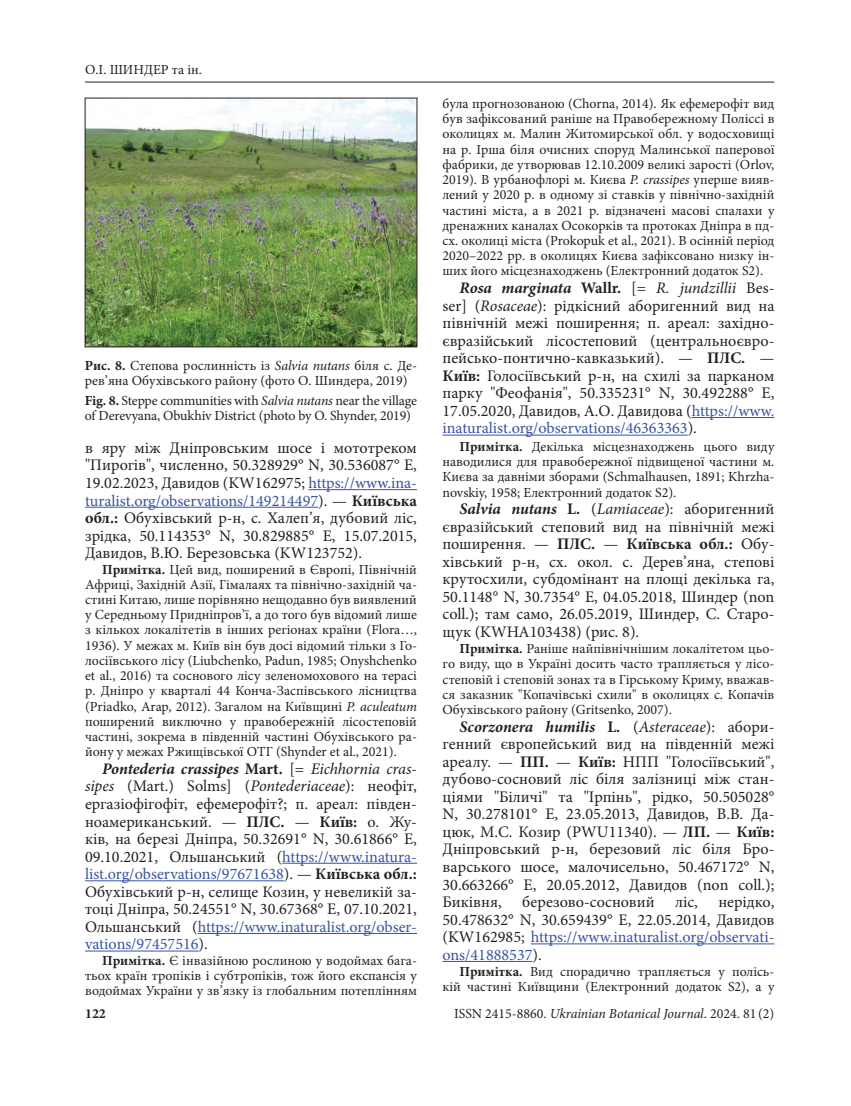
<style>
.page{position:relative;width:851px;height:1106px;background:#fff}
.page>*{position:absolute;margin:0;border:0;box-sizing:border-box;transform-origin:0 0}
.t1{font:16.2px/17.5px "Minion Pro";color:#231f20;text-align:justify}
.t2{font:13.8px/15.1px "Minion Pro";color:#231f20;text-align:justify}
.t3{font:700 13.8px "Minion Pro";color:#231f20}
.s1{font-weight:700}
.s2{font-style:italic}
.s3{color:#3853a3}
.s4{font-weight:700;font-style:italic}
</style>
<div class="page">
<hr style="left:85px;top:82px;width:689px;height:1px;background:#231f20">
<hr style="left:308px;top:489px;width:109px;height:1px;background:#3853a3">
<hr style="left:85px;top:507px;width:233px;height:1px;background:#3853a3">
<hr style="left:282px;top:862px;width:135px;height:1px;background:#3853a3">
<hr style="left:85px;top:880px;width:199px;height:1px;background:#3853a3">
<hr style="left:198px;top:933px;width:219px;height:1px;background:#3853a3">
<hr style="left:85px;top:950px;width:113px;height:1px;background:#3853a3">
<hr style="left:691px;top:417px;width:83px;height:1px;background:#3853a3">
<hr style="left:442px;top:435px;width:245px;height:1px;background:#3853a3">
<hr style="left:530px;top:943px;width:244px;height:1px;background:#3853a3">
<hr style="left:442px;top:961px;width:90px;height:1px;background:#3853a3">
<img style="left:87px;top:100px;width:328px;height:245px">
<div style="left:85px;top:98px;width:332px;height:249px;border:1px solid #231f20"></div>
<p class="t2" style="left:85px;top:62px;width:118px">О.І. ШИНДЕР та ін.</p>
<p class="t2" style="left:85px;top:358px;width:333px"><span class="s1">Рис. 8.</span> Степова рослинність із <span class="s2">Salvia nutans</span> біля с. Де&shy;рев’яна Обухівського району (фото О. Шиндера, 2019)</p>
<p class="t2" style="left:85px;top:393px;width:333px"><span class="s1">Fig. 8.</span> Steppe communities with <span class="s2">Salvia nutans</span> near the village of Derevyana, Obukhiv District (photo by O. Shynder, 2019)</p>
<p class="t1" style="left:85px;top:439px;width:333px">в яру між Дніпровським шосе і мототреком "Пирогів", численно, 50.328929° N, 30.536087° E, 19.02.2023, Давидов (KW162975; <span class="s3">https://www.ina&shy;turalist.org/observations/149214497</span>). — <span class="s1">Київська обл.:</span> Обухівський р-н, с. Халеп’я, дубовий ліс, зрідка, 50.114353° N, 30.829885° E, 15.07.2015, Давидов, В.Ю. Березовська (KW123752).</p>
<p class="t2" style="left:85px;top:561px;width:333px;text-indent:17px"><span class="s1">Примітка.</span> Цей вид, поширений в Європі, Північній Африці, Західній Азії, Гімалаях та північно-західній ча&shy;стині Китаю, лише порівняно нещодавно був виявлений у Середньому Придніпров’ї, а до того був відомий лише з кількох локалітетів в інших регіонах країни (Flora…, 1936). У межах м. Київ він був досі відомий тільки з Го&shy;лосіївського лісу (Liubchenko, Padun, 1985; Onyshchenko et al., 2016) та соснового лісу зеленомохового на терасі р. Дніпро у кварталі 44 Конча-Заспівського лісництва (Priadko, Arap, 2012). Загалом на Київщині <span class="s2">P. aculeatum </span>поширений виключно у правобережній лісостеповій частині, зокрема в південній частині Обухівського ра&shy;йону у межах Ржищівської ОТГ (Shynder et al., 2021).</p>
<p class="t1" style="left:85px;top:760px;width:333px;text-indent:17px"><span class="s4">Pontederia crassipes</span> <span class="s1">Mart.</span> [= <span class="s2">Eichhornia cras&shy;sipes</span> (Mart.) Solms] (<span class="s2">Pontederiaceae</span>): неофіт, ергазіофігофіт, ефемерофіт?; п. ареал: півден&shy;ноамериканський. — <span class="s1">ПЛС.</span> — <span class="s1">Київ:</span> о. Жу&shy;ків, на березі Дніпра, 50.32691° N, 30.61866° E, 09.10.2021, Ольшанський (<span class="s3">https://www.inatura&shy;list.org/observations/97671638</span>). — <span class="s1">Київська обл.:<br></span>Обухівський р-н, селище Козин, у невеликій за&shy;тоці Дніпра, 50.24551° N, 30.67368° E, 07.10.2021, Ольшанський (<span class="s3">https://www.inaturalist.org/obser&shy;vations/97457516</span>).</p>
<p class="t2" style="left:85px;top:952px;width:333px;text-indent:17px"><span class="s1">Примітка.</span> Є інвазійною рослиною у водоймах бага&shy;тьох країн тропіків і субтропіків, тож його експансія у водоймах України у зв’язку із глобальним потеплінням</p>
<p class="t2" style="left:442px;top:96px;width:333px">була прогнозованою (Chorna, 2014). Як ефемерофіт вид був зафіксований раніше на Правобережному Поліссі в околицях м. Малин Житомирської обл. у водосховищі на р. Ірша біля очисних споруд Малинської паперової фабрики, де утворював 12.10.2009 великі зарості (Orlov, 2019). В урбанофлорі м. Києва <span class="s2">P. crassipes</span> уперше вияв&shy;лений у 2020 р. в одному зі ставків у північно-західній частині міста, а в 2021 р. відзначені масові спалахи у дренажних каналах Осокорків та протоках Дніпра в пд&shy;сх. околиці міста (Prokopuk et al., 2021). В осінній період 2020–2022 рр. в околицях Києва зафіксовано низку ін&shy;ших його місцезнаходжень (Електронний додаток S2).</p>
<p class="t1" style="left:442px;top:279px;width:333px;text-indent:17px"><span class="s4">Rosa marginata</span> <span class="s1">Wallr.</span> [= <span class="s2">R. jundzillii</span> Bes&shy;ser] (<span class="s2">Rosaceae</span>): рідкісний аборигенний вид на північній межі поширення; п. ареал: західно&shy;євразійський лісостеповий (центральноєвро&shy;пейсько-понтично-кавказький). — <span class="s1">ПЛС.</span> — <span class="s1">Київ:</span> Голосіївський р-н, на схилі за парканом парку "Феофанія", 50.335231° N, 30.492288° E, 17.05.2020, Давидов, А.О. Давидова (<span class="s3">https://www. inaturalist.org/observations/46363363</span>).</p>
<p class="t2" style="left:442px;top:439px;width:333px;text-indent:17px"><span class="s1">Примітка.</span> Декілька місцезнаходжень цього виду наводилися для правобережної підвищеної частини м.<br>Києва за давніми зборами (Schmalhausen, 1891; Khrzha&shy;novskiy, 1958; Електронний додаток S2).</p>
<p class="t1" style="left:442px;top:500px;width:333px;text-indent:17px"><span class="s4">Salvia nutans</span> <span class="s1">L.</span> (<span class="s2">Lamiaceae</span>): аборигенний євразійський степовий вид на північній межі поширення. — <span class="s1">ПЛС.</span> — <span class="s1">Київська обл.:</span> Обу&shy;хівський р-н, сх. окол. с. Дерев’яна, степові крутосхили, субдомінант на площі декілька га, 50.1148° N, 30.7354° E, 04.05.2018, Шиндер (non coll.); там само, 26.05.2019, Шиндер, С. Старо&shy;щук (KWHA103438) (рис. 8).</p>
<p class="t2" style="left:442px;top:641px;width:333px;text-indent:17px"><span class="s1">Примітка.</span> Раніше найпівнічнішим локалітетом цьо&shy;го виду, що в Україні досить часто трапляється у лісо&shy;степовій і степовій зонах та в Гірському Криму, вважав&shy;ся заказник "Копачівські схили" в околицях с. Копачів Обухівського району (Gritsenko, 2007).</p>
<p class="t1" style="left:442px;top:717px;width:333px;text-indent:17px"><span class="s4">Scorzonera humilis</span> <span class="s1">L.</span> (<span class="s2">Asteraceae</span>): абори&shy;генний європейський вид на південній межі ареалу. — <span class="s1">ПП.</span> — <span class="s1">Київ:</span> НПП "Голосіївський", дубово-сосновий ліс біля залізниці між стан&shy;ціями "Біличі" та "Ірпінь", рідко, 50.505028° N, 30.278101° E, 23.05.2013, Давидов, В.В. Да&shy;цюк, М.С. Козир (PWU11340). — <span class="s1">ЛП.</span> — <span class="s1">Київ:<br></span>Дніпровський р-н, березовий ліс біля Бро&shy;варського шосе, малочисельно, 50.467172° N, 30.663266° E, 20.05.2012, Давидов (non coll.); Биківня,</p>
<p class="t1" style="left:522px;top:893px;width:134px">березово-сосновий</p>
<p class="t1" style="left:675px;top:893px;width:24px">ліс,</p>
<p class="t1" style="left:442px;top:893px;width:333px;text-indent:276px">нерідко, 50.478632° N, 30.659439° E, 22.05.2014, Давидов (KW162985; <span class="s3">https://www.inaturalist.org/observati&shy;ons/41888537</span>).</p>
<p class="t2" style="left:442px;top:964px;width:333px;text-align:right"><span class="s1">Примітка.</span> Вид спорадично трапляється у полісь&shy;кій частині Київщини (Електронний додаток S2), а у</p>
<p class="t3" style="left:85px;top:1004px;width:22px">122</p>
<p class="t2" style="left:454px;top:1006px;width:322px">ISSN 2415-8860. <span class="s2">Ukrainian Botanical Journal</span>. 2024. 81 (2)</p>
</div>
